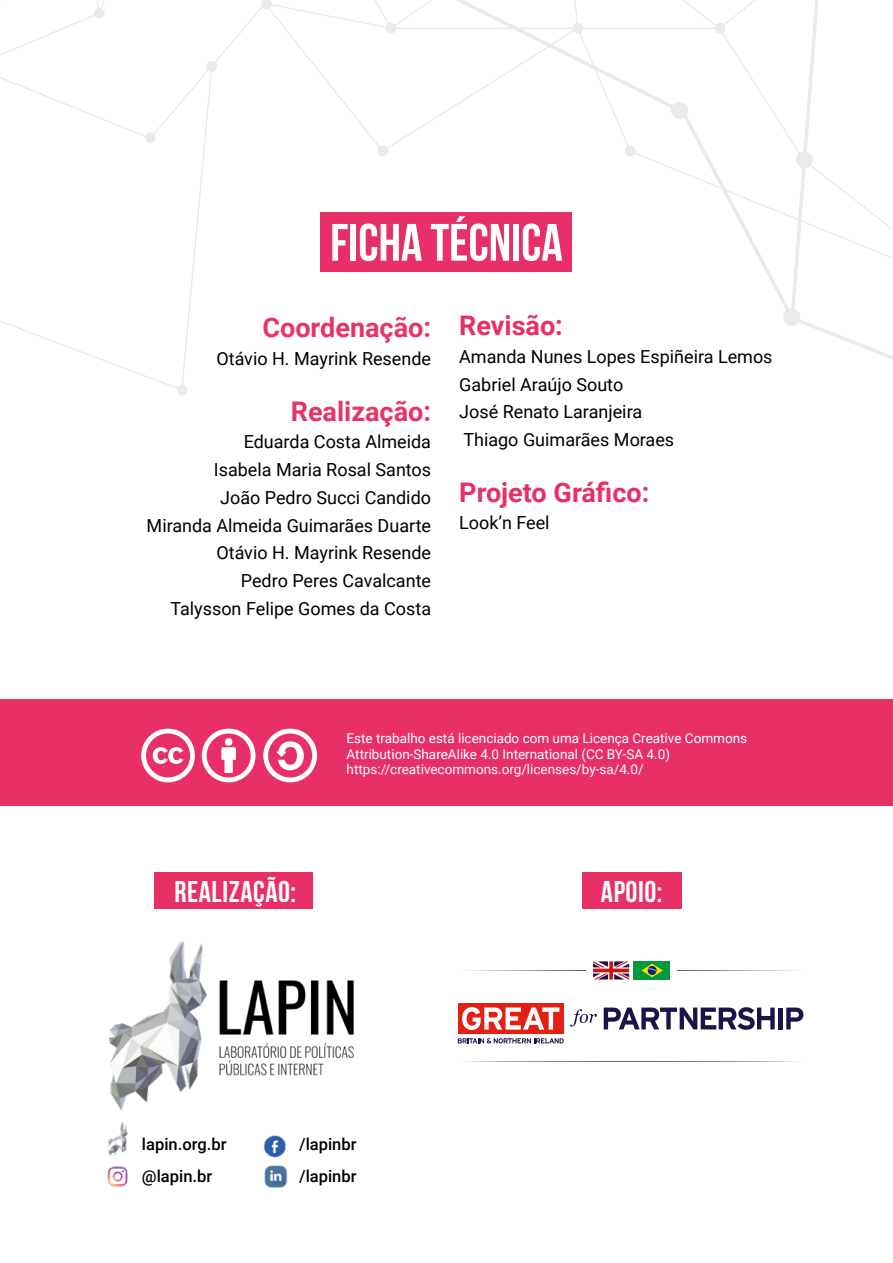
<style>
.page{position:relative;width:893px;height:1263px;background:#fff}
.page>*{position:absolute;margin:0;border:0;box-sizing:border-box;transform-origin:0 0}
.t1{font:700 52.5px "Bebas Neue";color:#fff}
.t2{font:700 30px "Bebas Neue";letter-spacing:.02em;color:#fff}
.t3{font:700 27px "Roboto";color:#e83367}
.t4{font:700 27px "Roboto";color:#e83066}
.t5{font:18px/27.8px "Roboto";color:#000;text-align:right}
.t6{font:500 16.5px "Roboto";color:#000}
.t7{font:13.5px/15.8px "Roboto";color:#fff}
</style>
<div class="page">
<svg style="left:0;top:0;width:893px;height:395px"></svg>
<div style="left:320px;top:213px;width:252px;height:59px;background:#e83066"></div>
<div style="left:0;top:700px;width:893px;height:106px;background:#e83066"></div>
<svg style="left:141px;top:729px;width:54px;height:53px"></svg>
<svg style="left:202px;top:729px;width:53px;height:53px"></svg>
<svg style="left:263px;top:729px;width:54px;height:53px"></svg>
<img style="left:107px;top:1109px;width:21px;height:78px">
<img style="left:263px;top:1135px;width:25px;height:53px">
<div style="left:582px;top:873px;width:99px;height:36px;background:#e83066"></div>
<div style="left:155px;top:873px;width:158px;height:36px;background:#e83066"></div>
<img style="left:109px;top:941px;width:245px;height:168px">
<svg style="left:570px;top:1009px;width:27px;height:17px"></svg>
<svg style="left:604px;top:1007px;width:171px;height:23px"></svg>
<div style="left:778px;top:1007px;width:5px;height:22px;background:#1e1348"></div>
<svg style="left:786px;top:1007px;width:17px;height:22px"></svg>
<div style="left:458px;top:1003px;width:106px;height:31px;background:#e41f13"></div>
<svg style="left:462px;top:1007px;width:97px;height:23px"></svg>
<svg style="left:458px;top:1038px;width:106px;height:5px"></svg>
<svg style="left:464px;top:1061px;width:335px;height:1px"></svg>
<hr style="left:459px;top:970px;width:127px;height:1px;background:#1e1348">
<hr style="left:677px;top:970px;width:127px;height:1px;background:#1e1348">
<svg style="left:593px;top:961px;width:36px;height:18px"></svg>
<div style="left:634px;top:961px;width:36px;height:18px;background:#009b3a"></div>
<svg style="left:641px;top:964px;width:22px;height:13px"></svg>
<h1 class="t1" style="left:330px;top:214px;width:234px">FICHA TÉCNICA</h1>
<h3 class="t3" style="left:262px;top:309px;width:170px">Coordenação:</h3>
<p class="t5" style="left:216px;top:344px;width:216px">Otávio H. Mayrink Resende</p>
<h3 class="t3" style="left:291px;top:392px;width:142px">Realização:</h3>
<p class="t5" style="left:147px;top:427px;width:286px">Eduarda Costa Almeida<br>Isabela Maria Rosal Santos<br>João Pedro Succi Candido<br>Miranda Almeida Guimarães Duarte<br>Otávio H. Mayrink Resende<br>Pedro Peres Cavalcante<br>Talysson Felipe Gomes da Costa</p>
<h3 class="t4" style="left:459px;top:307px;width:105px">Revisão:</h3>
<p class="t5" style="left:459px;top:342px;width:315px;text-align:left">Amanda Nunes Lopes Espiñeira Lemos<br>Gabriel Araújo Souto<br>José Renato Laranjeira<br>Thiago Guimarães Moraes</p>
<h3 class="t4" style="left:459px;top:473px;width:192px">Projeto Gráfico:</h3>
<p class="t5" style="left:459px;top:508px;width:92px">Look’n Feel</p>
<p class="t7" style="left:347px;top:730px;width:402px">Este trabalho está licenciado com uma Licença Creative Commons<br>Attribution-ShareAlike 4.0 International (CC BY-SA 4.0) https://creativecommons.org/licenses/by-sa/4.0/</p>
<h2 class="t2" style="left:175px;top:875px;width:123px">REALIZAÇÃO:</h2>
<h2 class="t2" style="left:601px;top:875px;width:63px">APOIO:</h2>
<p class="t6" style="left:142px;top:1132px;width:86px">lapin.org.br</p>
<p class="t6" style="left:299px;top:1132px;width:59px">/lapinbr</p>
<p class="t6" style="left:142px;top:1164px;width:72px">@lapin.br</p>
<p class="t6" style="left:299px;top:1164px;width:59px">/lapinbr</p>
</div>
